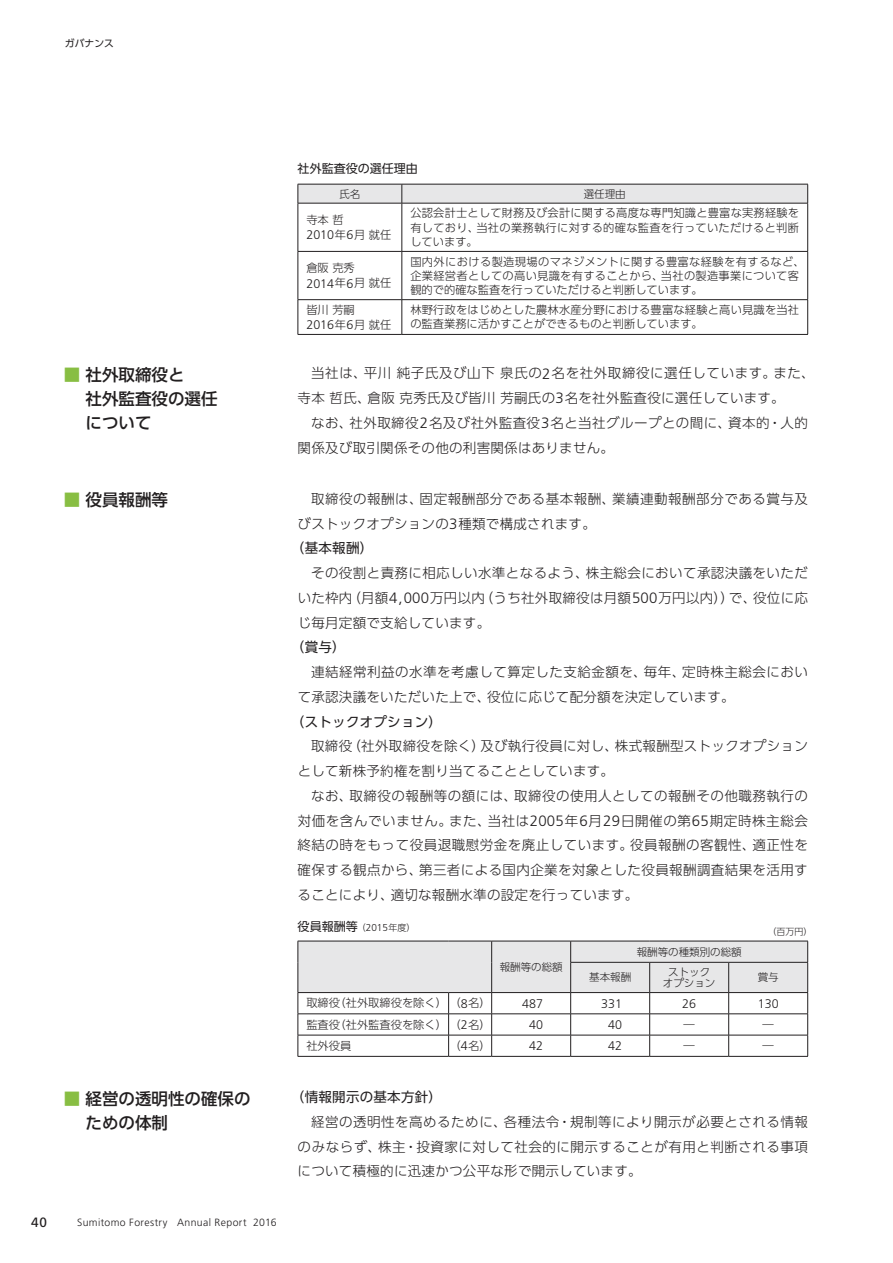
<style>
.page{position:relative;width:893px;height:1263px;background:#fff}
.page>*{position:absolute;margin:0;border:0;box-sizing:border-box;transform-origin:0 0}
.t1{font:500 16.5px/24px "UD Shin Go Pr 6 N";color:#221f20}
.t2{font:300 13.5px/24.8px "UD Shin Go Pr 6 N";letter-spacing:.02em;color:#221f20;text-align:justify}
.t3{font:300 13.5px/24.8px "UD Shin Go Pr 6 N";letter-spacing:.04em;color:#221f20}
.t4{font:300 13.5px/24.8px "UD Shin Go Pr 6 N";letter-spacing:.045em;color:#221f20}
.t5{font:13.5px "UD Shin Go Pr 6 N";letter-spacing:.02em;color:#221f20}
.t6{font:13.5px "Frutiger LT Std";color:#221f20}
.t7{font:300 12.45px "Frutiger LT Std";color:#221f20}
.t8{font:12px "UD Shin Go Pr 6 N";color:#221f20}
.t9{font:300 11.25px/14.2px "UD Shin Go Pr 6 N";letter-spacing:.015em;color:#221f20}
.t10{font:300 10.5px/11.2px "UD Shin Go Pr 6 N";color:#221f20;text-align:center}
.t11{font:300 10.5px "Frutiger LT Std";letter-spacing:.035em;color:#221f20}
.t12{font:9.75px "UD Shin Go Pr 6 N";letter-spacing:.01em;color:#221f20}
.t13{font:300 9px "UD Shin Go Pr 6 N";color:#221f20}
.s1{font-family:"UD Shin Go Pr 6 N";font-size:11.25px}
.s2{color:#88be43}
.s3{font-family:"Frutiger LT Std";font-size:15px}
.s4{font-weight:300;font-size:9px}
.s5{font-family:"Frutiger LT Std";font-weight:300;font-size:10.05px}
.s6{font-family:"Frutiger LT Std";font-size:12.45px}
</style>
<div class="page">
<svg style="left:298px;top:184px;width:510px;height:19px;background:#dcdbdc"></svg>
<hr style="left:298px;top:203px;width:104px;height:1px;background:#221f20">
<hr style="left:298px;top:203px;width:1px;height:48px;background:#221f20">
<hr style="left:402px;top:203px;width:406px;height:1px;background:#221f20">
<hr style="left:402px;top:203px;width:1px;height:48px;background:#221f20">
<hr style="left:807px;top:203px;width:1px;height:48px;background:#221f20">
<hr style="left:298px;top:251px;width:104px;height:1px;background:#221f20">
<hr style="left:298px;top:252px;width:1px;height:47px;background:#221f20">
<hr style="left:402px;top:251px;width:406px;height:1px;background:#221f20">
<hr style="left:402px;top:252px;width:1px;height:47px;background:#221f20">
<hr style="left:807px;top:252px;width:1px;height:47px;background:#221f20">
<hr style="left:298px;top:299px;width:104px;height:1px;background:#221f20">
<hr style="left:298px;top:300px;width:1px;height:34px;background:#221f20">
<hr style="left:402px;top:299px;width:406px;height:1px;background:#221f20">
<hr style="left:402px;top:300px;width:1px;height:34px;background:#221f20">
<hr style="left:807px;top:300px;width:1px;height:34px;background:#221f20">
<hr style="left:298px;top:334px;width:104px;height:1px;background:#221f20">
<hr style="left:402px;top:334px;width:406px;height:1px;background:#221f20">
<hr style="left:298px;top:1056px;width:151px;height:1px;background:#221f20">
<hr style="left:449px;top:1056px;width:43px;height:1px;background:#221f20">
<hr style="left:492px;top:1056px;width:79px;height:1px;background:#221f20">
<hr style="left:571px;top:1056px;width:79px;height:1px;background:#221f20">
<hr style="left:729px;top:1056px;width:79px;height:1px;background:#221f20">
<hr style="left:650px;top:1056px;width:79px;height:1px;background:#221f20">
<svg style="left:298px;top:941px;width:510px;height:115px"></svg>
<p class="t12" style="left:65px;top:35px;width:51px">ガバナンス</p>
<p class="t8" style="left:298px;top:159px;width:121px">社外監査役の選任理由</p>
<p class="t10" style="left:339px;top:188px;width:22px">氏名</p>
<p class="t10" style="left:584px;top:188px;width:43px">選任理由</p>
<p class="t9" style="left:306px;top:212px;width:39px">寺本哲</p>
<p class="t7" style="left:306px;top:228px;width:86px">2010<span class="s1">年</span>6<span class="s1">月就任</span></p>
<p class="t9" style="left:410px;top:205px;width:390px;text-align:justify">公認会計士として財務及び会計に関する高度な専門知識と豊富な実務経験を有しており、当社の業務執行に対する的確な監査を行っていただけると判断しています。</p>
<p class="t9" style="left:306px;top:260px;width:50px">倉阪克秀</p>
<p class="t7" style="left:306px;top:276px;width:86px">2014<span class="s1">年</span>6<span class="s1">月就任</span></p>
<p class="t9" style="left:410px;top:254px;width:396px">国内外における製造現場のマネジメントに関する豊富な経験を有するなど、企業経営者としての高い見識を有することから、当社の製造事業について客観的で的確な監査を行っていただけると判断しています。</p>
<p class="t9" style="left:306px;top:302px;width:50px">皆川芳嗣</p>
<p class="t7" style="left:306px;top:318px;width:86px">2016<span class="s1">年</span>6<span class="s1">月就任</span></p>
<p class="t9" style="left:410px;top:302px;width:390px">林野行政をはじめとした農林水産分野における豊富な経験と高い見識を当社の監査業務に活かすことができるものと判断しています。</p>
<p class="t1" style="left:86px;top:362px;width:134px;text-indent:-22px"><span class="s2">■</span> 社外取締役と<br>社外監査役の選任について</p>
<p class="t4" style="left:298px;top:360px;width:518px;text-indent:14px">当社は、平川純子氏及び山下泉氏の<span class="s3">2</span>名を社外取締役に選任しています。また、寺本哲氏、倉阪克秀氏及び皆川芳嗣氏の<span class="s3">3</span>名を社外監査役に選任しています。</p>
<p class="t2" style="left:298px;top:410px;width:512px;text-indent:14px">なお、社外取締役<span class="s3">2</span>名及び社外監査役<span class="s3">3</span>名と当社グループとの間に、資本的・人的関係及び取引関係その他の利害関係はありません。</p>
<p class="t1" style="left:64px;top:488px;width:106px"><span class="s2">■</span> 役員報酬等</p>
<p class="t3" style="left:311px;top:486px;width:498px">取締役の報酬は、固定報酬部分である基本報酬、業績連動報酬部分である賞与及</p>
<p class="t2" style="left:298px;top:511px;width:300px">びストックオプションの<span class="s3">3</span>種類で構成されます。</p>
<p class="t5" style="left:291px;top:537px;width:84px">（基本報酬）</p>
<p class="t2" style="left:298px;top:560px;width:512px;text-indent:14px">その役割と責務に相応しい水準となるよう、株主総会において承認決議をいただいた枠内（月額<span class="s3">4,000</span>万円以内（うち社外取締役は月額<span class="s3">500</span>万円以内））で、役位に応じ毎月定額で支給しています。</p>
<p class="t5" style="left:291px;top:636px;width:56px">（賞与）</p>
<p class="t3" style="left:298px;top:659px;width:512px;text-indent:14px">連結経常利益の水準を考慮して算定した支給金額を、毎年、定時株主総会において承認決議をいただいた上で、役位に応じて配分額を決定しています。</p>
<p class="t5" style="left:291px;top:710px;width:153px">（ストックオプション）</p>
<p class="t2" style="left:298px;top:733px;width:512px;text-indent:14px">取締役（社外取締役を除く）及び執行役員に対し、株式報酬型ストックオプションとして新株予約権を割り当てることとしています。</p>
<p class="t2" style="left:298px;top:783px;width:512px;text-indent:14px">なお、取締役の報酬等の額には、取締役の使用人としての報酬その他職務執行の対価を含んでいません。また、当社は<span class="s3">2005</span>年<span class="s3">6</span>月<span class="s3">29</span>日開催の第<span class="s3">65</span>期定時株主総会終結の時をもって役員退職慰労金を廃止しています。役員報酬の客観性、適正性を確保する観点から、第三者による国内企業を対象とした役員報酬調査結果を活用することにより、適切な報酬水準の設定を行っています。</p>
<p class="t8" style="left:298px;top:916px;width:119px">役員報酬等<span class="s4">（</span><span class="s5">2015</span><span class="s4">年度）</span></p>
<p class="t13" style="left:767px;top:925px;width:47px">（百万円）</p>
<p class="t10" style="left:637px;top:946px;width:106px">報酬等の種類別の総額</p>
<p class="t10" style="left:500px;top:961px;width:64px">報酬等の総額</p>
<p class="t10" style="left:589px;top:971px;width:43px">基本報酬</p>
<p class="t10" style="left:663px;top:966px;width:54px">ストックオプション</p>
<p class="t10" style="left:758px;top:971px;width:22px">賞与</p>
<p class="t9" style="left:306px;top:996px;width:186px">取締役（社外取締役を除く）（<span class="s6">8</span>名）</p>
<p class="t7" style="left:522px;top:996px;width:22px">487</p>
<p class="t7" style="left:601px;top:996px;width:22px">331</p>
<p class="t7" style="left:682px;top:996px;width:15px">26</p>
<p class="t7" style="left:758px;top:996px;width:22px">130</p>
<p class="t9" style="left:306px;top:1017px;width:186px">監査役（社外監査役を除く）（<span class="s6">2</span>名）</p>
<p class="t7" style="left:529px;top:1018px;width:15px">40</p>
<p class="t7" style="left:608px;top:1018px;width:15px">40</p>
<p class="t9" style="left:684px;top:1017px;width:13px">―</p>
<p class="t9" style="left:763px;top:1017px;width:13px">―</p>
<p class="t9" style="left:306px;top:1038px;width:46px">社外役員</p>
<p class="t9" style="left:449px;top:1038px;width:43px">（<span class="s6">4</span>名）</p>
<p class="t7" style="left:529px;top:1039px;width:15px">42</p>
<p class="t7" style="left:608px;top:1039px;width:15px">42</p>
<p class="t9" style="left:684px;top:1038px;width:13px">―</p>
<p class="t9" style="left:763px;top:1038px;width:13px">―</p>
<p class="t1" style="left:86px;top:1086px;width:167px;text-indent:-22px"><span class="s2">■</span> 経営の透明性の確保のための体制</p>
<p class="t5" style="left:291px;top:1086px;width:153px">（情報開示の基本方針）</p>
<p class="t2" style="left:298px;top:1109px;width:512px;text-indent:14px">経営の透明性を高めるために、各種法令・規制等により開示が必要とされる情報のみならず、株主・投資家に対して社会的に開示することが有用と判断される事項について積極的に迅速かつ公平な形で開示しています。</p>
<p class="t6" style="left:31px;top:1214px;width:17px">40</p>
<p class="t11" style="left:77px;top:1216px;width:201px">Sumitomo Forestry Annual Report 2016</p>
</div>
